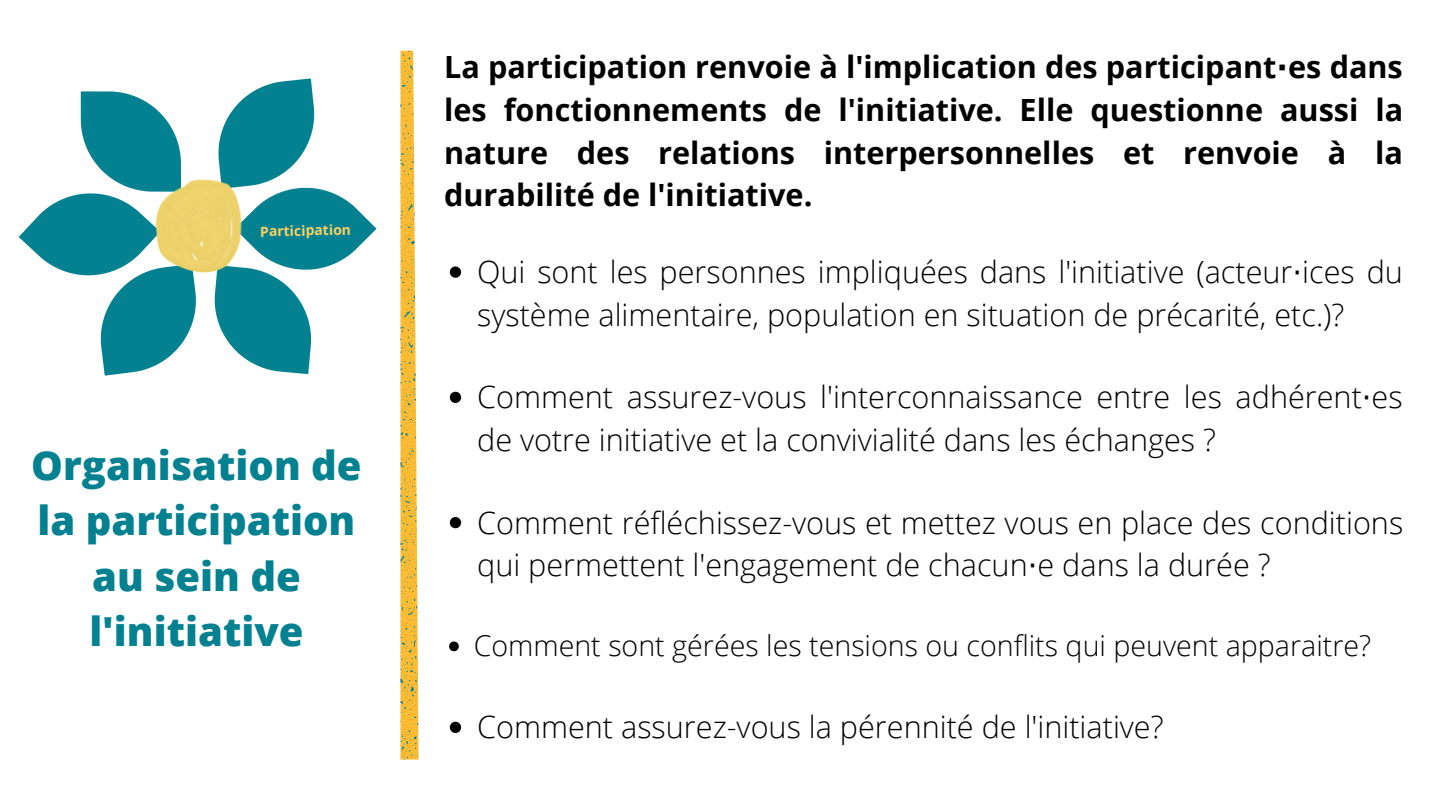
<style>
.page{position:relative;width:1440px;height:810px;background:#fff}
.page>*{position:absolute;margin:0;border:0;box-sizing:border-box;transform-origin:0 0}
.t1{font:800 40px/55.5px "Open Sans";color:#038190;text-align:center}
.t2{font:300 30.6px/42.8px "Open Sans";color:#000}
.t3{font:700 30.6px/42.8px "Open Sans";color:#000;text-align:justify}
.t4{font:300 28.6px "Open Sans";color:#000}
.t5{font:700 14px "Open Sans";color:#fbd160}
.s1{font-family:"DejaVu Sans"}
.s2{font-family:"DejaVu Sans";font-weight:400}
</style>
<div class="page">
<svg style="left:400px;top:51px;width:18px;height:709px;background:#f0c355"></svg>
<svg style="left:450px;top:267px;width:11px;height:11px"></svg>
<svg style="left:450px;top:392px;width:11px;height:11px"></svg>
<svg style="left:450px;top:517px;width:11px;height:11px"></svg>
<svg style="left:449px;top:642px;width:10px;height:9px"></svg>
<svg style="left:450px;top:722px;width:11px;height:11px"></svg>
<svg style="left:19px;top:91px;width:177px;height:285px"></svg>
<svg style="left:215px;top:78px;width:162px;height:296px"></svg>
<img style="left:157px;top:179px;width:85px;height:93px">
<p class="t5" style="left:260px;top:221px;width:92px;rotate:-1deg">Participation</p>
<h1 class="t1" style="left:31px;top:436px;width:332px">Organisation de la participation au sein de l'initiative</h1>
<p class="t3" style="left:444px;top:45px;width:961px">La participation renvoie à l'implication des participant<span class="s1">⋅</span>es dans les fonctionnements de l'initiative. Elle questionne aussi la nature des relations interpersonnelles et renvoie à la durabilité de l'initiative.</p>
<p class="t2" style="left:477px;top:250px;width:927px">Qui sont les personnes impliquées dans l'initiative (acteur<span class="s2">⋅</span>ices du système alimentaire, population en situation de précarité, etc.)?</p>
<p class="t2" style="left:477px;top:375px;width:927px">Comment assurez-vous l'interconnaissance entre les adhérent<span class="s2">⋅</span>es de votre initiative et la convivialité dans les échanges ?</p>
<p class="t2" style="left:477px;top:500px;width:928px">Comment réfléchissez-vous et mettez vous en place des conditions qui permettent l'engagement de chacun<span class="s2">⋅</span>e dans la durée ?</p>
<p class="t4" style="left:474px;top:626px;width:899px">Comment sont gérées les tensions ou conflits qui peuvent apparaitre?</p>
<p class="t2" style="left:477px;top:705px;width:688px">Comment assurez-vous la pérennité de l'initiative?</p>
</div>
